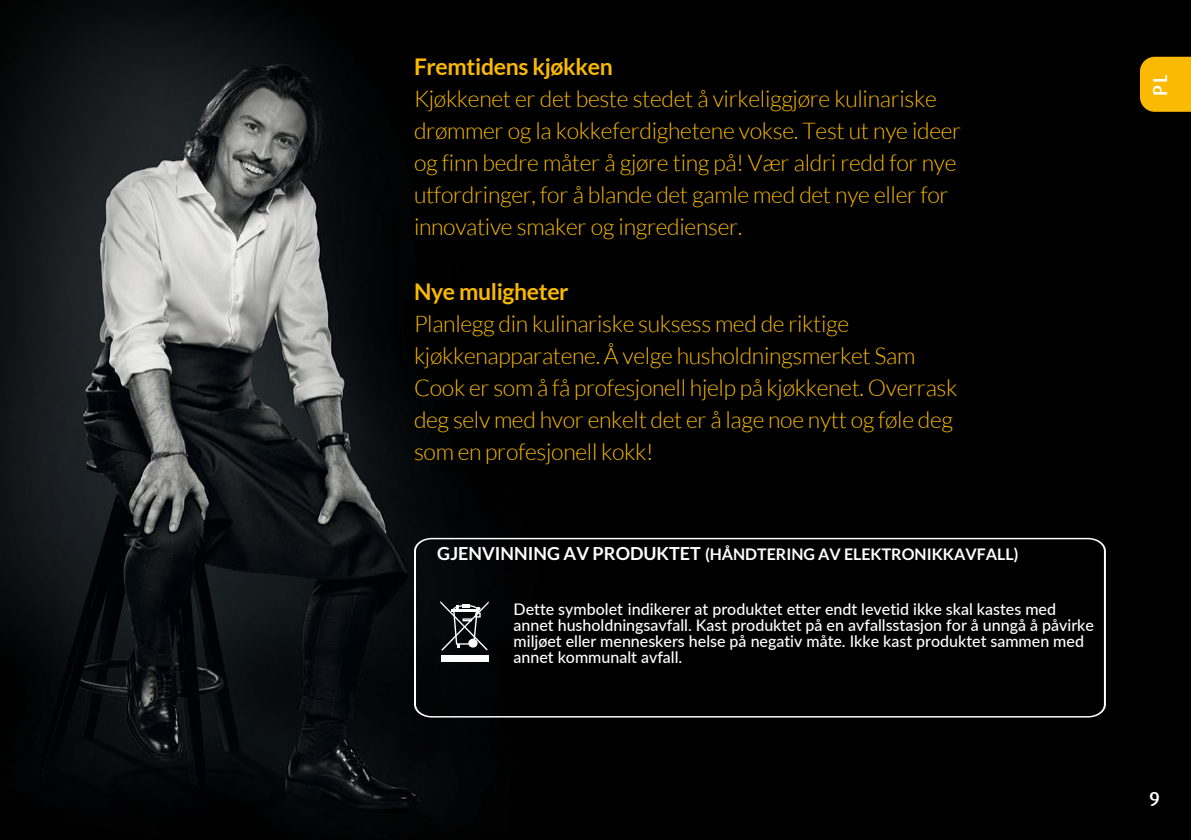
<style>
.page{position:relative;width:1191px;height:840px;background:#fff}
.page>*{position:absolute;margin:0;border:0;box-sizing:border-box;transform-origin:0 0}
.t1{font:300 23px/32px "Lato";letter-spacing:-.015em;color:#fab900}
.t2{font:700 23px "Lato";letter-spacing:-.015em;color:#fab900}
.t3{font:500 20px "Dax Pro";color:#fff}
.t4{font:500 16px/15.6px "Lato";color:#fff}
.t5{font:700 16px "Lato";color:#fff}
.s1{font-size:18px}
</style>
<div class="page">
<div style="left:0;top:0;width:1191px;height:839px;background:#000"></div>
<div style="left:1140px;top:57px;width:51px;height:55px;background:#faba02"></div>
<img style="left:1px;top:0;width:536px;height:809px">
<svg style="left:413px;top:537px;width:693px;height:180px"></svg>
<p class="t2" style="left:414px;top:54px;width:200px">Fremtidens kjøkken</p>
<p class="t1" style="left:414px;top:83px;width:549px">Kjøkkenet er det beste stedet å virkeliggjøre kulinariske drømmer og la kokkeferdighetene vokse. Test ut nye ideer og finn bedre måter å gjøre ting på! Vær aldri redd for nye utfordringer, for å blande det gamle med det nye eller for innovative smaker og ingredienser.</p>
<p class="t2" style="left:414px;top:278px;width:156px">Nye muligheter</p>
<p class="t1" style="left:414px;top:307px;width:545px">Planlegg din kulinariske suksess med de riktige kjøkkenapparatene. Å velge husholdningsmerket Sam Cook er som å få profesjonell hjelp på kjøkkenet. Overrask deg selv med hvor enkelt det er å lage noe nytt og føle deg som en profesjonell kokk!</p>
<p class="t5" style="left:437px;top:542px;width:582px"><span class="s1">GJENVINNING AV PRODUKTET</span> (HÅNDTERING AV ELEKTRONIKKAVFALL)</p>
<p class="t4" style="left:513px;top:600px;width:582px">Dette symbolet indikerer at produktet etter endt levetid ikke skal kastes med annet husholdningsavfall. Kast produktet på en avfallsstasjon for å unngå å påvirke miljøet eller menneskers helse på negativ måte. Ikke kast produktet sammen med annet kommunalt avfall.</p>
<p class="t3" style="left:1147px;top:96px;width:23px;rotate:-90deg">PL</p>
<p class="t3" style="left:1149px;top:785px;width:12px">9</p>
</div>
